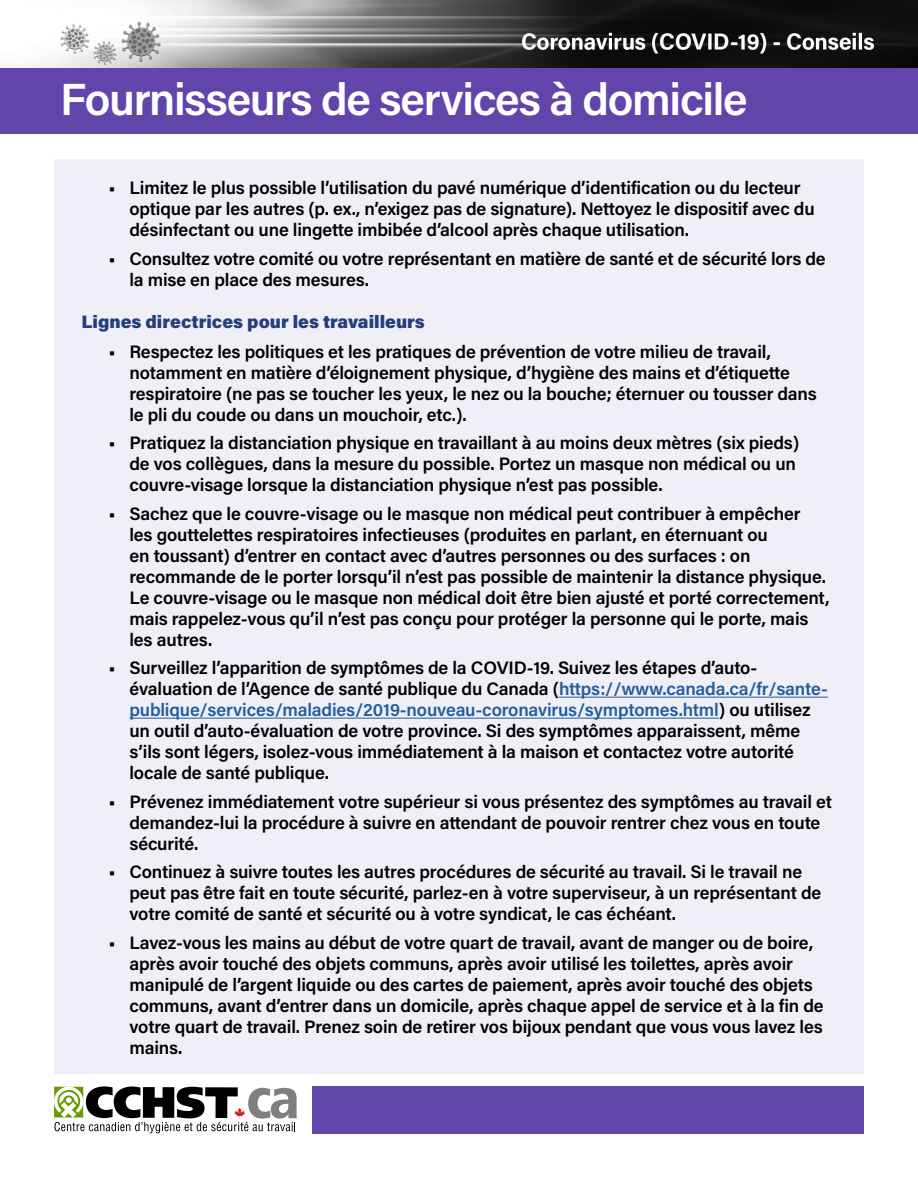
<style>
.page{position:relative;width:918px;height:1188px;background:#fff}
.page>*{position:absolute;margin:0;border:0;box-sizing:border-box;transform-origin:0 0}
.t1{font:600 45px "Acumin Pro";letter-spacing:-.03em;color:#fff}
.into_bullets{font:600 18px/21px "Acumin Pro";letter-spacing:-.01em;color:#000}
.intro_heading{font:900 18px "Acumin Pro";color:#233f7c}
.s1{color:#215e9e}
</style>
<div class="page">
<div style="left:313px;top:1086px;width:551px;height:48px;background:#6145ab"></div>
<img style="left:0;top:0;width:918px;height:69px">
<div style="left:0;top:69px;width:918px;height:65px;background:#6145ab"></div>
<div style="left:54px;top:159px;width:810px;height:914px;background:#f0eef7"></div>
<hr style="left:559px;top:697px;width:269px;height:1px;background:#215e9e">
<hr style="left:129px;top:718px;width:590px;height:1px;background:#215e9e">
<svg style="left:54px;top:1086px;width:243px;height:47px"></svg>
<h1 class="t1" style="left:60px;top:68px;width:689px">Fournisseurs de services à domicile</h1>
<p class="into_bullets" style="left:129px;top:177px;width:687px;text-indent:-21px">• Limitez le plus possible l’utilisation du pavé numérique d’identification ou du lecteur optique par les autres (p. ex., n’exigez pas de signature). Nettoyez le dispositif avec du désinfectant ou une lingette imbibée d’alcool après chaque utilisation.</p>
<p class="into_bullets" style="left:129px;top:247px;width:698px;text-indent:-21px">• Consultez votre comité ou votre représentant en matière de santé et de sécurité lors de la mise en place des mesures.</p>
<p class="intro_heading" style="left:81px;top:309px;width:345px">Lignes directrices pour les travailleurs</p>
<p class="into_bullets" style="left:129px;top:340px;width:689px;text-indent:-21px">• Respectez les politiques et les pratiques de prévention de votre milieu de travail, notamment en matière d’éloignement physique, d’hygiène des mains et d’étiquette respiratoire (ne pas se toucher les yeux, le nez ou la bouche; éternuer ou tousser dans le pli du coude ou dans un mouchoir, etc.).</p>
<p class="into_bullets" style="left:129px;top:432px;width:671px;text-indent:-21px">• Pratiquez la distanciation physique en travaillant à au moins deux mètres (six pieds) de vos collègues, dans la mesure du possible. Portez un masque non médical ou un couvre-visage lorsque la distanciation physique n’est pas possible.</p>
<p class="into_bullets" style="left:129px;top:502px;width:702px;text-indent:-21px">• Sachez que le couvre-visage ou le masque non médical peut contribuer à empêcher<br>les gouttelettes respiratoires infectieuses (produites en parlant, en éternuant ou<br>en toussant) d’entrer en contact avec d’autres personnes ou des surfaces : on recommande de le porter lorsqu’il n’est pas possible de maintenir la distance physique.<br>Le couvre-visage ou le masque non médical doit être bien ajusté et porté correctement, mais rappelez-vous qu’il n’est pas conçu pour protéger la personne qui le porte, mais les autres.</p>
<p class="into_bullets" style="left:129px;top:657px;width:700px;text-indent:-21px">• Surveillez l’apparition de symptômes de la COVID-19. Suivez les étapes d’auto&shy;évaluation de l’Agence de santé publique du Canada (<span class="s1">https://www.canada.ca/fr/sante&shy;publique/services/maladies/2019-nouveau-coronavirus/symptomes.html</span>) ou utilisez un outil d’auto-évaluation de votre province. Si des symptômes apparaissent, même s’ils sont légers, isolez-vous immédiatement à la maison et contactez votre autorité locale de santé publique.</p>
<p class="into_bullets" style="left:129px;top:790px;width:704px;text-indent:-21px">• Prévenez immédiatement votre supérieur si vous présentez des symptômes au travail et demandez-lui la procédure à suivre en attendant de pouvoir rentrer chez vous en toute sécurité.</p>
<p class="into_bullets" style="left:129px;top:861px;width:693px;text-indent:-21px">• Continuez à suivre toutes les autres procédures de sécurité au travail. Si le travail ne peut pas être fait en toute sécurité, parlez-en à votre superviseur, à un représentant de votre comité de santé et sécurité ou à votre syndicat, le cas échéant.</p>
<p class="into_bullets" style="left:129px;top:931px;width:696px;text-indent:-21px">• Lavez-vous les mains au début de votre quart de travail, avant de manger ou de boire, après avoir touché des objets communs, après avoir utilisé les toilettes, après avoir manipulé de l’argent liquide ou des cartes de paiement, après avoir touché des objets communs, avant d’entrer dans un domicile, après chaque appel de service et à la fin de votre quart de travail. Prenez soin de retirer vos bijoux pendant que vous vous lavez les mains.</p>
</div>
